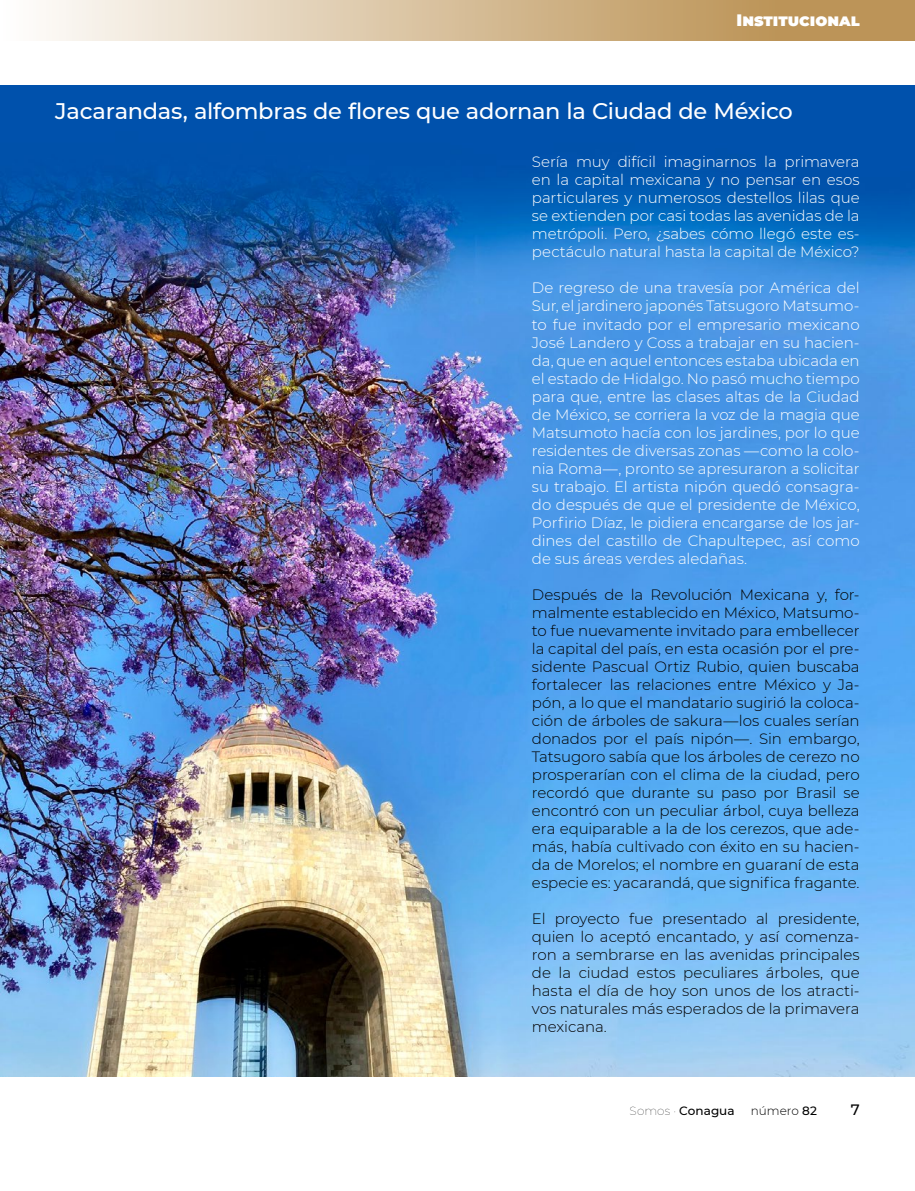
<style>
.page{position:relative;width:915px;height:1191px;background:#fff}
.page>*{position:absolute;margin:0;border:0;box-sizing:border-box;transform-origin:0 0}
.t1{font:500 22.5px "Montserrat";letter-spacing:-.01em;color:#fff}
.t2{font:900 16.5px "Montserrat";color:#fff}
.t3{font:300 15px/18px "Montserrat";letter-spacing:-.005em;color:#000;text-align:justify}
.t4{font:300 15px/18px "Montserrat";letter-spacing:-.005em;color:#fff;text-align:justify}
.t5{font:500 15px "Montserrat";color:#000}
.t6{font:500 12px "Montserrat";letter-spacing:.005em;color:#000}
.t7{font:300 12px "Montserrat";letter-spacing:-.005em;color:#000}
.s1{font-weight:100}
.s2{font-weight:500}
</style>
<div class="page">
<img style="left:1px;top:85px;width:913px;height:991px">
<svg style="left:46px;top:0;width:868px;height:40px;background:#d6bd98"></svg>
<p class="t2" style="left:736px;top:7px;width:121px">Institucional</p>
<h1 class="t1" style="left:55px;top:95px;width:738px">Jacarandas, alfombras de flores que adornan la Ciudad de México</h1>
<p class="t4" style="left:531px;top:153px;width:329px">Sería muy difícil imaginarnos la primavera en la capital mexicana y no pensar en esos particulares y numerosos destellos lilas que se extienden por casi todas las avenidas de la metrópoli. Pero, ¿sabes cómo llegó este es&shy;pectáculo natural hasta la capital de México?</p>
<p class="t4" style="left:531px;top:279px;width:329px">De regreso de una travesía por América del Sur, el jardinero japonés Tatsugoro Matsumo&shy;to fue invitado por el empresario mexicano José Landero y Coss a trabajar en su hacien&shy;da, que en aquel entonces estaba ubicada en el estado de Hidalgo. No pasó mucho tiempo para que, entre las clases altas de la Ciudad de México, se corriera la voz de la magia que Matsumoto hacía con los jardines, por lo que residentes de diversas zonas —como la colo&shy;nia Roma—, pronto se apresuraron a solicitar su trabajo. El artista nipón quedó consagra&shy;do después de que el presidente de México, Porfirio Díaz, le pidiera encargarse de los jar&shy;dines del castillo de Chapultepec, así como de sus áreas verdes aledañas.</p>
<p class="t3" style="left:531px;top:585px;width:329px">Después de la Revolución Mexicana y, for&shy;malmente establecido en México, Matsumo&shy;to fue nuevamente invitado para embellecer la capital del país, en esta ocasión por el pre&shy;sidente Pascual Ortiz Rubio, quien buscaba fortalecer las relaciones entre México y Ja&shy;pón, a lo que el mandatario sugirió la coloca&shy;ción de árboles de sakura—los cuales serían donados por el país nipón—. Sin embargo, Tatsugoro sabía que los árboles de cerezo no prosperarían con el clima de la ciudad, pero recordó que durante su paso por Brasil se encontró con un peculiar árbol, cuya belleza era equiparable a la de los cerezos, que ade&shy;más, había cultivado con éxito en su hacien&shy;da de Morelos; el nombre en guaraní de esta especie es: yacarandá, que significa fragante.</p>
<p class="t3" style="left:531px;top:909px;width:329px">El proyecto fue presentado al presidente, quien lo aceptó encantado, y así comenza&shy;ron a sembrarse en las avenidas principales de la ciudad estos peculiares árboles, que hasta el día de hoy son unos de los atracti&shy;vos naturales más esperados de la primavera mexicana.</p>
<p class="t6" style="left:629px;top:1102px;width:106px"><span class="s1">Somos ·</span> Conagua</p>
<p class="t7" style="left:750px;top:1102px;width:68px">número <span class="s2">82</span></p>
<p class="t5" style="left:850px;top:1098px;width:10px">7</p>
</div>
